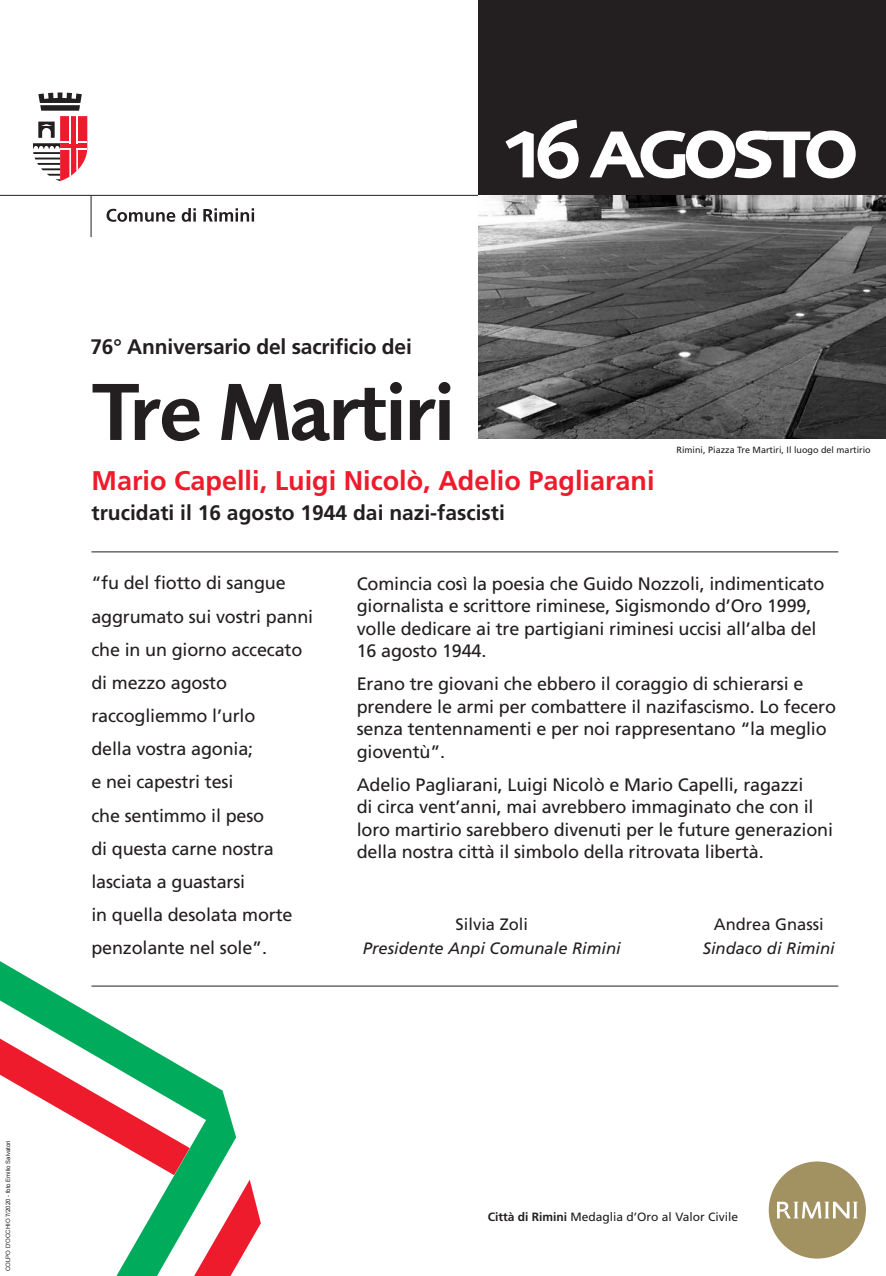
<style>
.page{position:relative;width:886px;height:1276px;background:#fff}
.page>*{position:absolute;margin:0;border:0;box-sizing:border-box;transform-origin:0 0}
.t1{font:700 27px "Frutiger LT Std";color:#ee1b2d}
.t2{font:700 21px "Frutiger LT Std";color:#231f20}
.t3{font:18px/33.2px "Frutiger LT Std";letter-spacing:-.01em;color:#231f20}
.t4{font:italic 16.5px "Frutiger LT Std";color:#231f20}
.t5{font:16.5px "Frutiger LT Std";color:#231f20}
.t6{font:12px "Frutiger LT Std";color:#231f20}
.t7{font:9px "Frutiger LT Std";color:#231f20}
.t8{font:6px "Arial";color:#231f20}
.s1{font-weight:700}
</style>
<div class="page">
<svg style="left:0;top:961px;width:236px;height:77px"></svg>
<div style="left:768px;top:1161px;width:97px;height:97px;background:#a29161;border-radius:50%"></div>
<svg style="left:777px;top:1201px;width:80px;height:17px"></svg>
<svg style="left:106px;top:209px;width:69px;height:13px"></svg>
<svg style="left:182px;top:208px;width:14px;height:14px"></svg>
<svg style="left:203px;top:208px;width:51px;height:14px"></svg>
<svg style="left:33px;top:92px;width:54px;height:89px"></svg>
<div style="left:478px;top:0;width:407px;height:196px;background:#231f20"></div>
<svg style="left:505px;top:120px;width:73px;height:59px"></svg>
<svg style="left:589px;top:130px;width:266px;height:48px"></svg>
<hr style="left:91px;top:195px;width:1px;height:42px;background:#231f20">
<hr style="left:0;top:195px;width:885px;height:1px;background:#231f20">
<svg style="left:92px;top:384px;width:108px;height:57px"></svg>
<svg style="left:221px;top:382px;width:181px;height:59px"></svg>
<svg style="left:410px;top:382px;width:40px;height:58px"></svg>
<img style="left:478px;top:196px;width:407px;height:242px">
<svg style="left:0;top:1038px;width:261px;height:238px"></svg>
<hr style="left:91px;top:985px;width:747px;height:1px;background:#231f20">
<hr style="left:91px;top:551px;width:747px;height:1px;background:#231f20">
<p class="t8" style="left:4px;top:1271px;width:132px;rotate:-90deg">COLPO D’OCCHIO 7/2020 - foto Emilio Salvatori</p>
<p class="t2" style="left:90px;top:334px;width:323px">76° Anniversario del sacrificio dei</p>
<h1 class="t1" style="left:91px;top:465px;width:564px">Mario Capelli, Luigi Nicolò, Adelio Pagliarani</h1>
<p class="t2" style="left:91px;top:500px;width:415px">trucidati il 16 agosto 1944 dai nazi-fascisti</p>
<p class="t7" style="left:676px;top:444px;width:195px">Rimini, Piazza Tre Martiri, Il luogo del martirio</p>
<p class="t3" style="left:91px;top:567px;width:223px">“fu del fiotto di sangue aggrumato sui vostri panni che in un giorno accecato di mezzo agosto raccogliemmo l’urlo<br>della vostra agonia;<br>e nei capestri tesi<br>che sentimmo il peso<br>di questa carne nostra lasciata a guastarsi<br>in quella desolata morte penzolante nel sole”.</p>
<p class="t3" style="left:357px;top:572px;width:469px;line-height:22.5px">Comincia così la poesia che Guido Nozzoli, indimenticato giornalista e scrittore riminese, Sigismondo d’Oro 1999, volle dedicare ai tre partigiani riminesi uccisi all’alba del 16 agosto 1944.</p>
<p class="t3" style="left:357px;top:673px;width:480px;line-height:22.5px">Erano tre giovani che ebbero il coraggio di schierarsi e prendere le armi per combattere il nazifascismo. Lo fecero senza tentennamenti e per noi rappresentano “la meglio gioventù”.</p>
<p class="t3" style="left:357px;top:773px;width:477px;line-height:22.5px">Adelio Pagliarani, Luigi Nicolò e Mario Capelli, ragazzi<br>di circa vent’anni, mai avrebbero immaginato che con il loro martirio sarebbero divenuti per le future generazioni della nostra città il simbolo della ritrovata libertà.</p>
<p class="t5" style="left:455px;top:914px;width:74px">Silvia Zoli</p>
<p class="t4" style="left:363px;top:938px;width:259px">Presidente Anpi Comunale Rimini</p>
<p class="t5" style="left:713px;top:914px;width:112px">Andrea Gnassi</p>
<p class="t4" style="left:702px;top:938px;width:134px">Sindaco di Rimini</p>
<p class="t6" style="left:487px;top:1210px;width:252px"><span class="s1">Città di Rimini</span> Medaglia d’Oro al Valor Civile</p>
</div>
